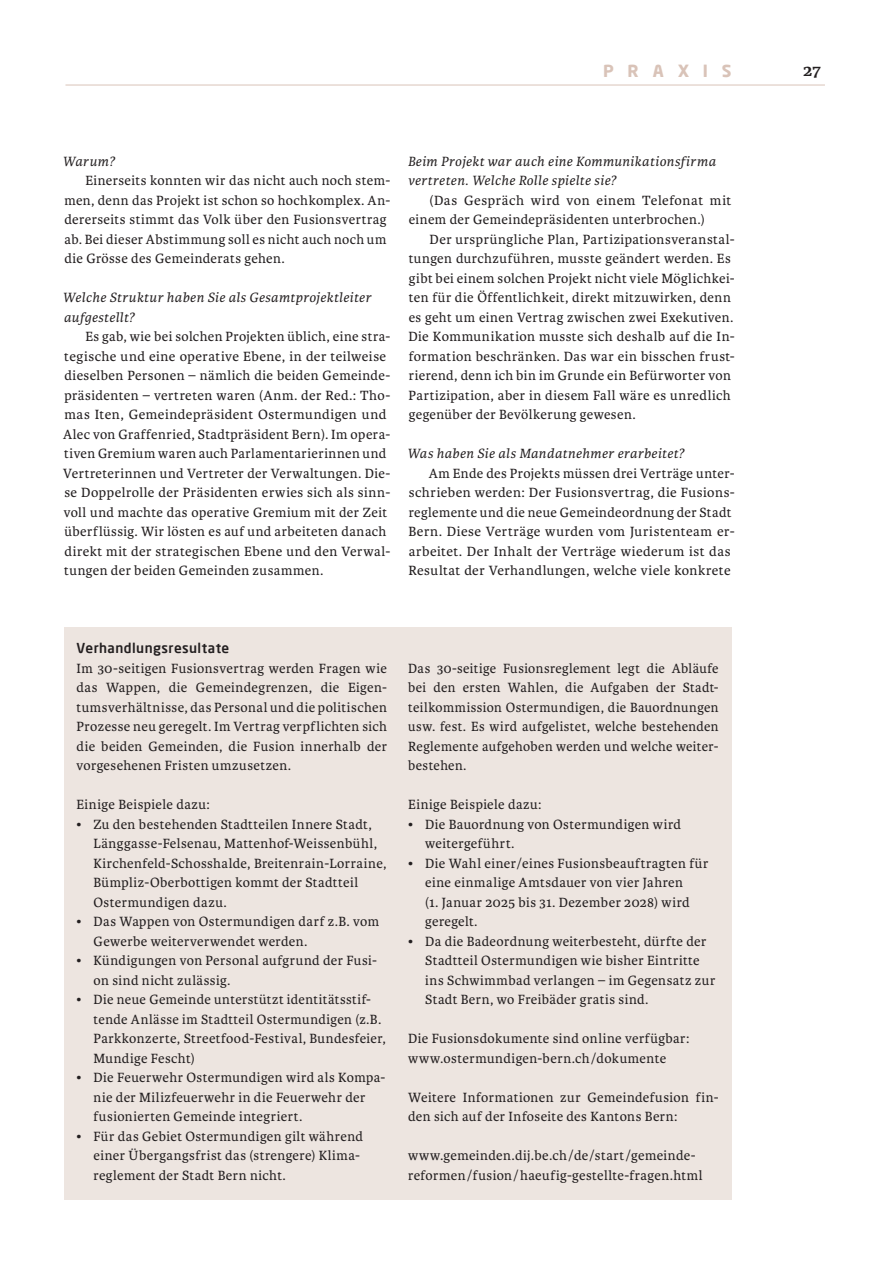
<style>
.page{position:relative;width:893px;height:1263px;background:#fff}
.page>*{position:absolute;margin:0;border:0;box-sizing:border-box;transform-origin:0 0}
.t1{font:700 18px "Karmina Basic";color:#231f20}
.t2{font:700 16.5px "Neo Sans Pro";letter-spacing:.825em;color:#d9c3b8}
.t3{font:14.25px/19.5px "Karmina Basic";letter-spacing:.03em;color:#231f20}
.t4{font:italic 14.25px/19.5px "Karmina Basic";letter-spacing:.025em;color:#231f20}
.t5{font:500 13.5px "Neo Sans Pro";letter-spacing:.03em;color:#231f20}
</style>
<div class="page">
<hr style="left:65px;top:85px;width:760px;height:1px;background:#d9c3b8">
<div style="left:64px;top:627px;width:667px;height:572px;background:#ede5e0"></div>
<p class="t2" style="left:603px;top:60px;width:130px">PRAxIs</p>
<p class="t1" style="left:803px;top:59px;width:19px">27</p>
<p class="t4" style="left:63px;top:151px;width:53px">Warum?</p>
<p class="t3" style="left:64px;top:170px;width:327px;text-indent:21px">Einerseits konnten wir das nicht auch noch stem&shy;men, denn das Projekt ist schon so hochkomplex. An&shy;dererseits stimmt das Volk über den Fusionsvertrag ab. Bei dieser Abstimmung soll es nicht auch noch um die Grösse des Gemeinderats gehen.</p>
<p class="t4" style="left:63px;top:287px;width:310px">Welche Struktur haben Sie als Gesamtprojektleiter aufgestellt?</p>
<p class="t3" style="left:63px;top:326px;width:329px;text-indent:22px">Es gab, wie bei solchen Projekten üblich, eine stra&shy;tegische und eine operative Ebene, in der teilweise dieselben Personen – nämlich die beiden Gemeinde&shy;präsidenten – vertreten waren (Anm. der Red.: Tho&shy;mas Iten, Gemeindepräsident Ostermundigen und Alec von Graffenried, Stadtpräsident Bern). Im opera&shy;tiven Gremium waren auch Parlamentarierinnen und Vertreterinnen und Vertreter der Verwaltungen. Die&shy;se Doppelrolle der Präsidenten erwies sich als sinn&shy;voll und machte das operative Gremium mit der Zeit überflüssig. Wir lösten es auf und arbeiteten danach direkt mit der strategischen Ebene und den Verwal&shy;tungen der beiden Gemeinden zusammen.</p>
<p class="t4" style="left:408px;top:151px;width:309px">Beim Projekt war auch eine Kommunikationsfirma vertreten. Welche Rolle spielte sie?</p>
<p class="t3" style="left:409px;top:190px;width:324px;text-indent:21px">(Das Gespräch wird von einem Telefonat mit einem der Gemeindepräsidenten unterbrochen.)</p>
<p class="t3" style="left:408px;top:229px;width:328px;text-indent:21px">Der ursprüngliche Plan, Partizipationsveranstal&shy;tungen durchzuführen, musste geändert werden. Es gibt bei einem solchen Projekt nicht viele Möglichkei&shy;ten für die Öffentlichkeit, direkt mitzuwirken, denn es geht um einen Vertrag zwischen zwei Exekutiven.<br>Die Kommunikation musste sich deshalb auf die In&shy;formation beschränken. Das war ein bisschen frust&shy;rierend, denn ich bin im Grunde ein Befürworter von Partizipation, aber in diesem Fall wäre es unredlich gegenüber der Bevölkerung gewesen.</p>
<p class="t4" style="left:407px;top:443px;width:278px">Was haben Sie als Mandatnehmer erarbeitet?</p>
<p class="t3" style="left:409px;top:463px;width:328px;text-indent:20px">Am Ende des Projekts müssen drei Verträge unter&shy;schrieben werden: Der Fusionsvertrag, die Fusions&shy;reglemente und die neue Gemeindeordnung der Stadt Bern. Diese Verträge wurden vom Juristenteam er&shy;arbeitet. Der Inhalt der Verträge wiederum ist das Resultat der Verhandlungen, welche viele konkrete</p>
<p class="t5" style="left:77px;top:640px;width:154px">Verhandlungsresultate</p>
<p class="t3" style="left:77px;top:658px;width:312px;text-align:justify">Im 30-seitigen Fusionsvertrag werden Fragen wie das Wappen, die Gemeindegrenzen, die Eigen&shy;tumsverhältnisse, das Personal und die politischen Prozesse neu geregelt. Im Vertrag verpflichten sich die beiden Gemeinden, die Fusion innerhalb der vorgesehenen Fristen umzusetzen.</p>
<p class="t3" style="left:77px;top:794px;width:135px">Einige Beispiele dazu:</p>
<p class="t3" style="left:94px;top:814px;width:295px;text-indent:-17px">• Zu den bestehenden Stadtteilen Innere Stadt, Länggasse-Felsenau, Mattenhof-Weissenbühl, Kirchenfeld-Schosshalde, Breitenrain-Lorraine, Bümpliz-Oberbottigen kommt der Stadtteil Ostermundigen dazu.</p>
<p class="t3" style="left:94px;top:911px;width:287px;text-indent:-17px">• Das Wappen von Ostermundigen darf z.B. vom<br>Gewerbe weiterverwendet werden.</p>
<p class="t3" style="left:94px;top:950px;width:285px;text-indent:-17px">• Kündigungen von Personal aufgrund der Fusi&shy;on sind nicht zulässig.</p>
<p class="t3" style="left:94px;top:989px;width:294px;text-indent:-17px">• Die neue Gemeinde unterstützt identitätsstif&shy;tende Anlässe im Stadtteil Ostermundigen (z.B.<br>Parkkonzerte, Streetfood-Festival, Bundesfeier, Mundige Fescht)</p>
<p class="t3" style="left:94px;top:1067px;width:293px;text-indent:-17px">• Die Feuerwehr Ostermundigen wird als Kompa&shy;nie der Milizfeuerwehr in die Feuerwehr der fusionierten Gemeinde integriert.</p>
<p class="t3" style="left:94px;top:1126px;width:271px;text-indent:-17px">• Für das Gebiet Ostermundigen gilt während einer Übergangsfrist das (strengere) Klima&shy;reglement der Stadt Bern nicht.</p>
<p class="t3" style="left:408px;top:658px;width:312px;text-align:justify">Das 30-seitige Fusionsreglement legt die Abläufe bei den ersten Wahlen, die Aufgaben der Stadt&shy;teilkommission Ostermundigen, die Bauordnungen usw. fest. Es wird aufgelistet, welche bestehenden Reglemente aufgehoben werden und welche weiter&shy;bestehen.</p>
<p class="t3" style="left:408px;top:794px;width:135px">Einige Beispiele dazu:</p>
<p class="t3" style="left:425px;top:814px;width:257px;text-indent:-17px">• Die Bauordnung von Ostermundigen wird weitergeführt.</p>
<p class="t3" style="left:425px;top:853px;width:285px;text-indent:-17px">• Die Wahl einer/eines Fusionsbeauftragten für eine einmalige Amtsdauer von vier Jahren<br>(1. Januar 2025 bis 31. Dezember 2028) wird geregelt.</p>
<p class="t3" style="left:425px;top:931px;width:292px;text-indent:-17px">• Da die Badeordnung weiterbesteht, dürfte der Stadtteil Ostermundigen wie bisher Eintritte ins Schwimmbad verlangen – im Gegensatz zur Stadt Bern, wo Freibäder gratis sind.</p>
<p class="t3" style="left:408px;top:1028px;width:282px">Die Fusionsdokumente sind online verfügbar: www.ostermundigen-bern.ch/dokumente</p>
<p class="t3" style="left:408px;top:1087px;width:312px">Weitere Informationen zur Gemeindefusion fin&shy;den sich auf der Infoseite des Kantons Bern:</p>
<p class="t3" style="left:408px;top:1145px;width:296px">www.gemeinden.dij.be.ch/de/start/gemeinde&shy;reformen/fusion/haeufig-gestellte-fragen.html</p>
</div>
